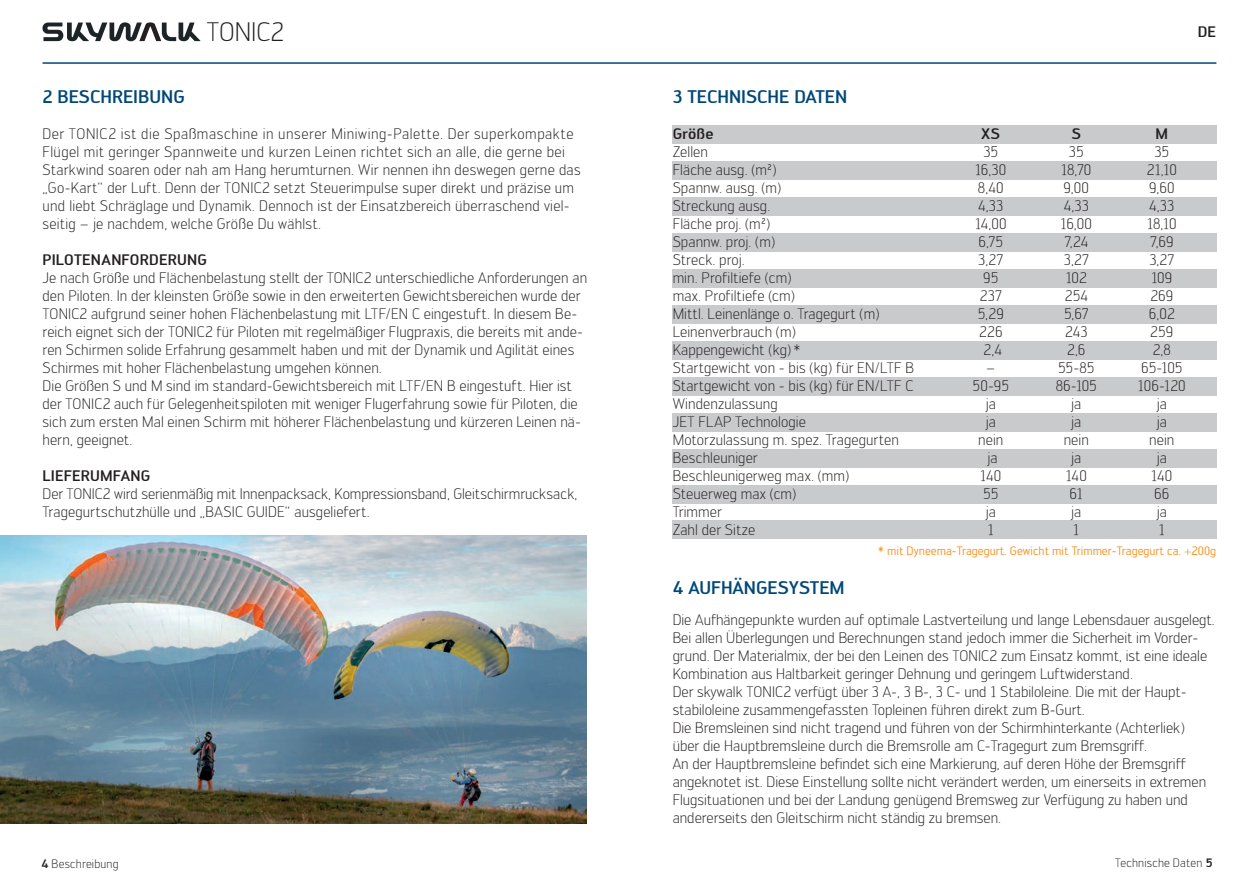
<style>
.page{position:relative;width:1259px;height:893px;background:#fff}
.page>*{position:absolute;margin:0;border:0;box-sizing:border-box;transform-origin:0 0}
.t1{font:300 26.25px "Engel";color:#231f20}
.t2{font:500 18px "Engel";color:#004876}
.t3{font:300 15px/18px "Engel";letter-spacing:.005em;color:#231f20}
.t4{font:500 15px "Engel";letter-spacing:.01em;color:#231f20}
.t5{font:12px "Engel";color:#f6911e}
.t6{font:300 12px "Engel";letter-spacing:.015em;color:#231f20}
.s1{font-weight:500}
</style>
<div class="page">
<svg style="left:43px;top:22px;width:158px;height:19px"></svg>
<hr style="left:43px;top:62px;width:586px;height:2px;background:#004977">
<hr style="left:629px;top:62px;width:587px;height:2px;background:#004977">
<div style="left:672px;top:125px;width:544px;height:18px;background:#c9cacc"></div>
<div style="left:672px;top:197px;width:544px;height:18px;background:#c9cacc"></div>
<div style="left:672px;top:269px;width:544px;height:18px;background:#c9cacc"></div>
<div style="left:672px;top:341px;width:544px;height:18px;background:#c9cacc"></div>
<div style="left:672px;top:413px;width:544px;height:18px;background:#c9cacc"></div>
<div style="left:672px;top:161px;width:544px;height:18px;background:#c9cacc"></div>
<div style="left:672px;top:233px;width:544px;height:18px;background:#c9cacc"></div>
<div style="left:672px;top:305px;width:544px;height:18px;background:#c9cacc"></div>
<div style="left:672px;top:377px;width:544px;height:18px;background:#c9cacc"></div>
<div style="left:672px;top:449px;width:544px;height:18px;background:#c9cacc"></div>
<div style="left:672px;top:485px;width:544px;height:18px;background:#c9cacc"></div>
<div style="left:672px;top:521px;width:544px;height:18px;background:#c9cacc"></div>
<img style="left:0;top:535px;width:587px;height:288px">
<h1 class="t1" style="left:207px;top:17px;width:79px">TONIC2</h1>
<p class="t2" style="left:43px;top:86px;width:144px">2 BESCHREIBUNG</p>
<p class="t3" style="left:43px;top:125px;width:539px">Der TONIC2 ist die Spaßmaschine in unserer Miniwing-Palette. Der superkompakte Flügel mit geringer Spannweite und kurzen Leinen richtet sich an alle, die gerne bei Starkwind soaren oder nah am Hang herumturnen. Wir nennen ihn deswegen gerne das „Go-Kart“ der Luft. Denn der TONIC2 setzt Steuerimpulse super direkt und präzise um und liebt Schräglage und Dynamik. Dennoch ist der Einsatzbereich überraschend viel&shy;seitig – je nachdem, welche Größe Du wählst.</p>
<p class="t4" style="left:43px;top:251px;width:166px">PILOTENANFORDERUNG</p>
<p class="t3" style="left:43px;top:269px;width:546px">Je nach Größe und Flächenbelastung stellt der TONIC2 unterschiedliche Anforderungen an den Piloten. In der kleinsten Größe sowie in den erweiterten Gewichtsbereichen wurde der TONIC2 aufgrund seiner hohen Flächenbelastung mit LTF/EN C eingestuft. In diesem Be&shy;reich eignet sich der TONIC2 für Piloten mit regelmäßiger Flugpraxis, die bereits mit ande&shy;ren Schirmen solide Erfahrung gesammelt haben und mit der Dynamik und Agilität eines Schirmes mit hoher Flächenbelastung umgehen können.<br>Die Größen S und M sind im standard-Gewichtsbereich mit LTF/EN B eingestuft. Hier ist der TONIC2 auch für Gelegenheitspiloten mit weniger Flugerfahrung sowie für Piloten, die sich zum ersten Mal einen Schirm mit höherer Flächenbelastung und kürzeren Leinen nä&shy;hern, geeignet.</p>
<p class="t4" style="left:43px;top:467px;width:109px">LIEFERUMFANG</p>
<p class="t3" style="left:43px;top:485px;width:536px">Der TONIC2 wird serienmäßig mit Innenpacksack, Kompressionsband, Gleitschirmrucksack,<br>Tragegurtschutzhülle und „BASIC GUIDE“ ausgeliefert.</p>
<p class="t6" style="left:41px;top:856px;width:79px"><span class="s1">4</span> Beschreibung</p>
<p class="t4" style="left:1197px;top:23px;width:20px">DE</p>
<p class="t2" style="left:672px;top:86px;width:176px">3 TECHNISCHE DATEN</p>
<p class="t4" style="left:672px;top:125px;width:42px">Größe</p>
<p class="t4" style="left:981px;top:125px;width:20px">XS</p>
<p class="t4" style="left:1071px;top:125px;width:11px">S</p>
<p class="t4" style="left:1155px;top:125px;width:14px">M</p>
<p class="t3" style="left:672px;top:143px;width:37px">Zellen</p>
<p class="t3" style="left:983px;top:143px;width:16px">35</p>
<p class="t3" style="left:1069px;top:143px;width:16px">35</p>
<p class="t3" style="left:1154px;top:143px;width:16px">35</p>
<p class="t3" style="left:672px;top:161px;width:105px">Fläche ausg. (m²)</p>
<p class="t3" style="left:975px;top:161px;width:33px">16,30</p>
<p class="t3" style="left:1061px;top:161px;width:32px">18,70</p>
<p class="t3" style="left:1146px;top:161px;width:32px">21,10</p>
<p class="t3" style="left:672px;top:179px;width:110px">Spannw. ausg. (m)</p>
<p class="t3" style="left:978px;top:179px;width:27px">8,40</p>
<p class="t3" style="left:1063px;top:179px;width:27px">9,00</p>
<p class="t3" style="left:1149px;top:179px;width:27px">9,60</p>
<p class="t3" style="left:672px;top:197px;width:99px">Streckung ausg.</p>
<p class="t3" style="left:978px;top:197px;width:27px">4,33</p>
<p class="t3" style="left:1063px;top:197px;width:27px">4,33</p>
<p class="t3" style="left:1149px;top:197px;width:27px">4,33</p>
<p class="t3" style="left:672px;top:215px;width:99px">Fläche proj. (m²)</p>
<p class="t3" style="left:975px;top:215px;width:33px">14,00</p>
<p class="t3" style="left:1060px;top:215px;width:33px">16,00</p>
<p class="t3" style="left:1147px;top:215px;width:31px">18,10</p>
<p class="t3" style="left:672px;top:233px;width:104px">Spannw. proj. (m)</p>
<p class="t3" style="left:978px;top:233px;width:26px">6,75</p>
<p class="t3" style="left:1064px;top:233px;width:25px">7,24</p>
<p class="t3" style="left:1150px;top:233px;width:25px">7,69</p>
<p class="t3" style="left:672px;top:251px;width:74px">Streck. proj.</p>
<p class="t3" style="left:978px;top:251px;width:26px">3,27</p>
<p class="t3" style="left:1063px;top:251px;width:26px">3,27</p>
<p class="t3" style="left:1149px;top:251px;width:26px">3,27</p>
<p class="t3" style="left:672px;top:269px;width:120px">min. Profiltiefe (cm)</p>
<p class="t3" style="left:983px;top:269px;width:17px">95</p>
<p class="t3" style="left:1065px;top:269px;width:23px">102</p>
<p class="t3" style="left:1151px;top:269px;width:22px">109</p>
<p class="t3" style="left:672px;top:287px;width:124px">max. Profiltiefe (cm)</p>
<p class="t3" style="left:979px;top:287px;width:24px">237</p>
<p class="t3" style="left:1064px;top:287px;width:25px">254</p>
<p class="t3" style="left:1150px;top:287px;width:24px">269</p>
<p class="t3" style="left:672px;top:305px;width:208px">Mittl. Leinenlänge o. Tragegurt (m)</p>
<p class="t3" style="left:977px;top:305px;width:28px">5,29</p>
<p class="t3" style="left:1064px;top:305px;width:26px">5,67</p>
<p class="t3" style="left:1149px;top:305px;width:27px">6,02</p>
<p class="t3" style="left:672px;top:323px;width:125px">Leinenverbrauch (m)</p>
<p class="t3" style="left:979px;top:323px;width:25px">226</p>
<p class="t3" style="left:1065px;top:323px;width:24px">243</p>
<p class="t3" style="left:1150px;top:323px;width:25px">259</p>
<p class="t3" style="left:672px;top:341px;width:130px">Kappengewicht (kg) *</p>
<p class="t3" style="left:983px;top:341px;width:20px">2,4</p>
<p class="t3" style="left:1067px;top:341px;width:20px">2,6</p>
<p class="t3" style="left:1152px;top:341px;width:20px">2,8</p>
<p class="t3" style="left:672px;top:359px;width:243px">Startgewicht von - bis (kg) für EN/LTF B</p>
<p class="t3" style="left:986px;top:359px;width:11px">–</p>
<p class="t3" style="left:1058px;top:359px;width:38px">55-85</p>
<p class="t3" style="left:1141px;top:359px;width:43px">65-105</p>
<p class="t3" style="left:672px;top:377px;width:242px">Startgewicht von - bis (kg) für EN/LTF C</p>
<p class="t3" style="left:972px;top:377px;width:38px">50-95</p>
<p class="t3" style="left:1055px;top:377px;width:43px">86-105</p>
<p class="t3" style="left:1138px;top:377px;width:49px">106-120</p>
<p class="t3" style="left:672px;top:395px;width:107px">Windenzulassung</p>
<p class="t3" style="left:985px;top:395px;width:12px">ja</p>
<p class="t3" style="left:1071px;top:395px;width:12px">ja</p>
<p class="t3" style="left:1156px;top:395px;width:12px">ja</p>
<p class="t3" style="left:672px;top:413px;width:135px">JET FLAP Technologie</p>
<p class="t3" style="left:985px;top:413px;width:12px">ja</p>
<p class="t3" style="left:1071px;top:413px;width:12px">ja</p>
<p class="t3" style="left:1156px;top:413px;width:12px">ja</p>
<p class="t3" style="left:672px;top:431px;width:228px">Motorzulassung m. spez. Tragegurten</p>
<p class="t3" style="left:978px;top:431px;width:27px">nein</p>
<p class="t3" style="left:1063px;top:431px;width:27px">nein</p>
<p class="t3" style="left:1149px;top:431px;width:27px">nein</p>
<p class="t3" style="left:672px;top:449px;width:86px">Beschleuniger</p>
<p class="t3" style="left:987px;top:449px;width:12px">ja</p>
<p class="t3" style="left:1071px;top:449px;width:12px">ja</p>
<p class="t3" style="left:1156px;top:449px;width:12px">ja</p>
<p class="t3" style="left:672px;top:467px;width:178px">Beschleunigerweg max. (mm)</p>
<p class="t3" style="left:980px;top:467px;width:23px">140</p>
<p class="t3" style="left:1065px;top:467px;width:23px">140</p>
<p class="t3" style="left:1151px;top:467px;width:23px">140</p>
<p class="t3" style="left:672px;top:485px;width:125px">Steuerweg max (cm)</p>
<p class="t3" style="left:983px;top:485px;width:17px">55</p>
<p class="t3" style="left:1069px;top:485px;width:15px">61</p>
<p class="t3" style="left:1154px;top:485px;width:17px">66</p>
<p class="t3" style="left:672px;top:503px;width:51px">Trimmer</p>
<p class="t3" style="left:985px;top:503px;width:12px">ja</p>
<p class="t3" style="left:1071px;top:503px;width:12px">ja</p>
<p class="t3" style="left:1156px;top:503px;width:12px">ja</p>
<p class="t3" style="left:672px;top:521px;width:84px">Zahl der Sitze</p>
<p class="t3" style="left:987px;top:521px;width:8px">1</p>
<p class="t3" style="left:1073px;top:521px;width:8px">1</p>
<p class="t3" style="left:1158px;top:521px;width:8px">1</p>
<p class="t5" style="left:878px;top:544px;width:340px">* mit Dyneema-Tragegurt. Gewicht mit Trimmer-Tragegurt ca. +200g</p>
<p class="t2" style="left:672px;top:577px;width:173px">4 AUFHÄNGESYSTEM</p>
<p class="t3" style="left:672px;top:611px;width:544px">Die Aufhängepunkte wurden auf optimale Lastverteilung und lange Lebensdauer ausgelegt.<br>Bei allen Überlegungen und Berechnungen stand jedoch immer die Sicherheit im Vorder&shy;grund. Der Materialmix, der bei den Leinen des TONIC2 zum Einsatz kommt, ist eine ideale Kombination aus Haltbarkeit geringer Dehnung und geringem Luftwiderstand.<br>Der skywalk TONIC2 verfügt über 3 A-, 3 B-, 3 C- und 1 Stabiloleine. Die mit der Haupt&shy;stabiloleine zusammengefassten Topleinen führen direkt zum B-Gurt.<br>Die Bremsleinen sind nicht tragend und führen von der Schirmhinterkante (Achterliek) über die Hauptbremsleine durch die Bremsrolle am C-Tragegurt zum Bremsgriff.<br>An der Hauptbremsleine befindet sich eine Markierung, auf deren Höhe der Bremsgriff angeknotet ist. Diese Einstellung sollte nicht verändert werden, um einerseits in extremen Flugsituationen und bei der Landung genügend Bremsweg zur Verfügung zu haben und andererseits den Gleitschirm nicht ständig zu bremsen.</p>
<p class="t6" style="left:1115px;top:856px;width:99px">Technische Daten <span class="s1">5</span></p>
</div>
